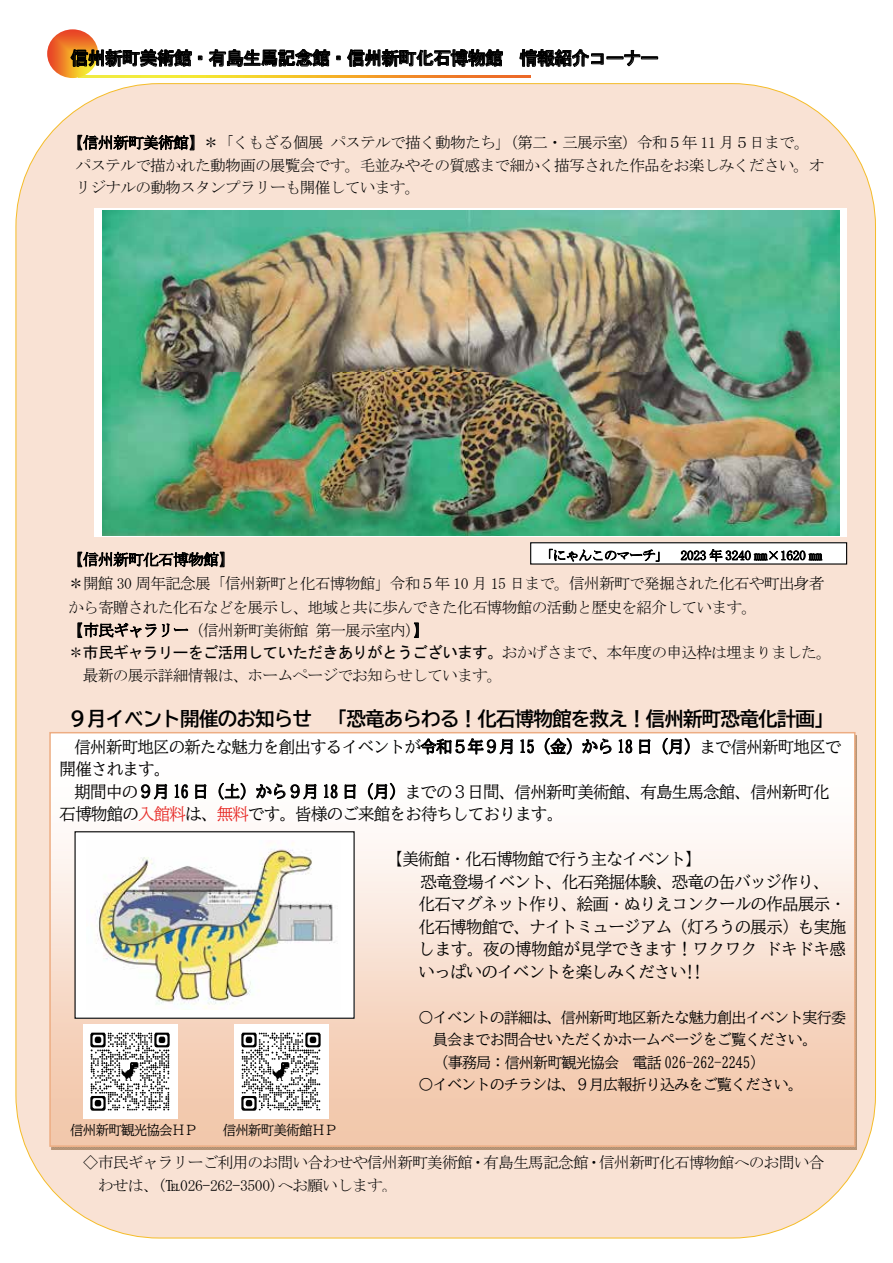
<style>
.page{position:relative;width:893px;height:1263px;background:#fff}
.page>*{position:absolute;margin:0;border:0;box-sizing:border-box;transform-origin:0 0}
.t1{font:19.5px "BIZ UD Gothic Bold";letter-spacing:-.04em;color:#000}
.t2{font:18px "HG Gothic E";letter-spacing:-.04em;color:#000}
.t3{font:16.5px/22.5px "BIZ UD Mincho Medium";letter-spacing:-.045em;color:#000}
.t4{font:15.75px/22.5px "MS Mincho";letter-spacing:-.05em;color:#000}
.t5{font:15.75px "MS Gothic";letter-spacing:-.05em;color:#000}
.t6{font:15px "BIZ UD Mincho Medium";letter-spacing:-.055em;color:#000}
.t7{font:13.5px "MS Mincho";letter-spacing:-.025em;color:#000}
.t8{font:13.5px "BIZ UD Mincho Medium";letter-spacing:-.06em;color:#000}
.s1{font-family:"MS Mincho"}
.s2{color:#e72b27}
</style>
<div class="page">
<img style="left:98px;top:75px;width:433px;height:2px">
<img style="left:47px;top:29px;width:51px;height:49px">
<div style="left:16px;top:84px;width:859px;height:1154px;background:#f9e2d4;border-radius:143px"></div>
<img style="left:52px;top:735px;width:800px;height:409px">
<div style="left:49px;top:732px;width:806px;height:415px;border:2px solid #edad83"></div>
<div style="left:75px;top:832px;width:279px;height:186px;background:#fff"></div>
<div style="left:75px;top:831px;width:280px;height:188px;border:1px solid #000"></div>
<img style="left:91px;top:843px;width:244px;height:166px">
<svg style="left:94px;top:209px;width:753px;height:328px;background:#e2f2eb"></svg>
<img style="left:103px;top:210px;width:737px;height:325px">
<div style="left:531px;top:543px;width:316px;height:21px;background:#fff"></div>
<div style="left:530px;top:542px;width:317px;height:23px;border:1px solid #000"></div>
<img style="left:83px;top:1024px;width:95px;height:95px">
<img style="left:234px;top:1024px;width:94px;height:95px">
<p class="t2" style="left:70px;top:49px;width:590px">信州新町美術館・有島生馬記念館・信州新町化石博物館 情報紹介コーナー</p>
<p class="t4" style="left:76px;top:131px;width:750px;text-indent:-7px">【信州新町美術館】＊「くもざる個展 パステルで描く動物たち」（第二・三展示室）令和５年 11 月５日まで。パステルで描かれた動物画の展覧会です。毛並みやその質感まで細かく描写された作品をお楽しみください。オリジナルの動物スタンプラリーも開催しています。</p>
<p class="t7" style="left:540px;top:548px;width:284px">「にゃんこのマーチ」 2023 年 3240 ㎜×1620 ㎜</p>
<p class="t4" style="left:68px;top:548px;width:758px;line-height:23.5px">【信州新町化石博物館】<br>＊開館 30 周年記念展「信州新町と化石博物館」令和５年 10 月 15 日まで。信州新町で発掘された化石や町出身者から寄贈された化石などを展示し、地域と共に歩んできた化石博物館の活動と歴史を紹介しています。<br>【市民ギャラリー（信州新町美術館 第一展示室内）】</p>
<p class="t5" style="left:68px;top:645px;width:765px"><span class="s1">＊</span>市民ギャラリーをご活用していただきありがとうございます。<span class="s1">おかげさまで、本年度の申込枠は埋まりました。</span></p>
<p class="t4" style="left:83px;top:664px;width:421px">最新の展示詳細情報は、ホームページでお知らせしています。</p>
<p class="t1" style="left:68px;top:709px;width:767px">９月イベント開催のお知らせ 「恐竜あらわる！化石博物館を救え！信州新町恐竜化計画」</p>
<p class="t3" style="left:60px;top:735px;width:783px;text-indent:15px">信州新町地区の新たな魅力を創出するイベントが令和５年９月 15（金）から 18 日（月）まで信州新町地区で開催されます。</p>
<p class="t3" style="left:60px;top:780px;width:771px;text-indent:15px">期間中の９月 16 日（土）から９月 18 日（月）までの３日間、信州新町美術館、有島生馬念館、信州新町化石博物館の<span class="s2">入館料</span>は、<span class="s2">無料</span>です。皆様のご来館をお待ちしております。</p>
<p class="t3" style="left:419px;top:847px;width:429px;text-indent:-32px">【美術館・化石博物館で行う主なイベント】<br>恐竜登場イベント、化石発掘体験、恐竜の缶バッジ作り、化石マグネット作り、絵画・ぬりえコンクールの作品展示・化石博物館で、ナイトミュージアム（灯ろうの展示）も実施します。夜の博物館が見学できます！ワクワク ドキドキ感いっぱいのイベントを楽しみください!!</p>
<p class="t6" style="left:419px;top:1009px;width:429px">〇イベントの詳細は、信州新町地区新たな魅力創出イベント実行委</p>
<p class="t6" style="left:433px;top:1032px;width:386px">員会までお問合せいただくかホームページをご覧ください。</p>
<p class="t6" style="left:434px;top:1054px;width:333px">（事務局：信州新町観光協会 電話 026-262-2245）</p>
<p class="t6" style="left:419px;top:1077px;width:386px">〇イベントのチラシは、９月広報折り込みをご覧ください。</p>
<p class="t8" style="left:70px;top:1123px;width:129px">信州新町観光協会ＨＰ</p>
<p class="t8" style="left:223px;top:1123px;width:117px">信州新町美術館ＨＰ</p>
<p class="t4" style="left:98px;top:1151px;width:728px;text-indent:-15px">◇市民ギャラリーご利用のお問い合わせや信州新町美術館・有島生馬記念館・信州新町化石博物館へのお問い合わせは、(℡026-262-3500)へお願いします。</p>
</div>
